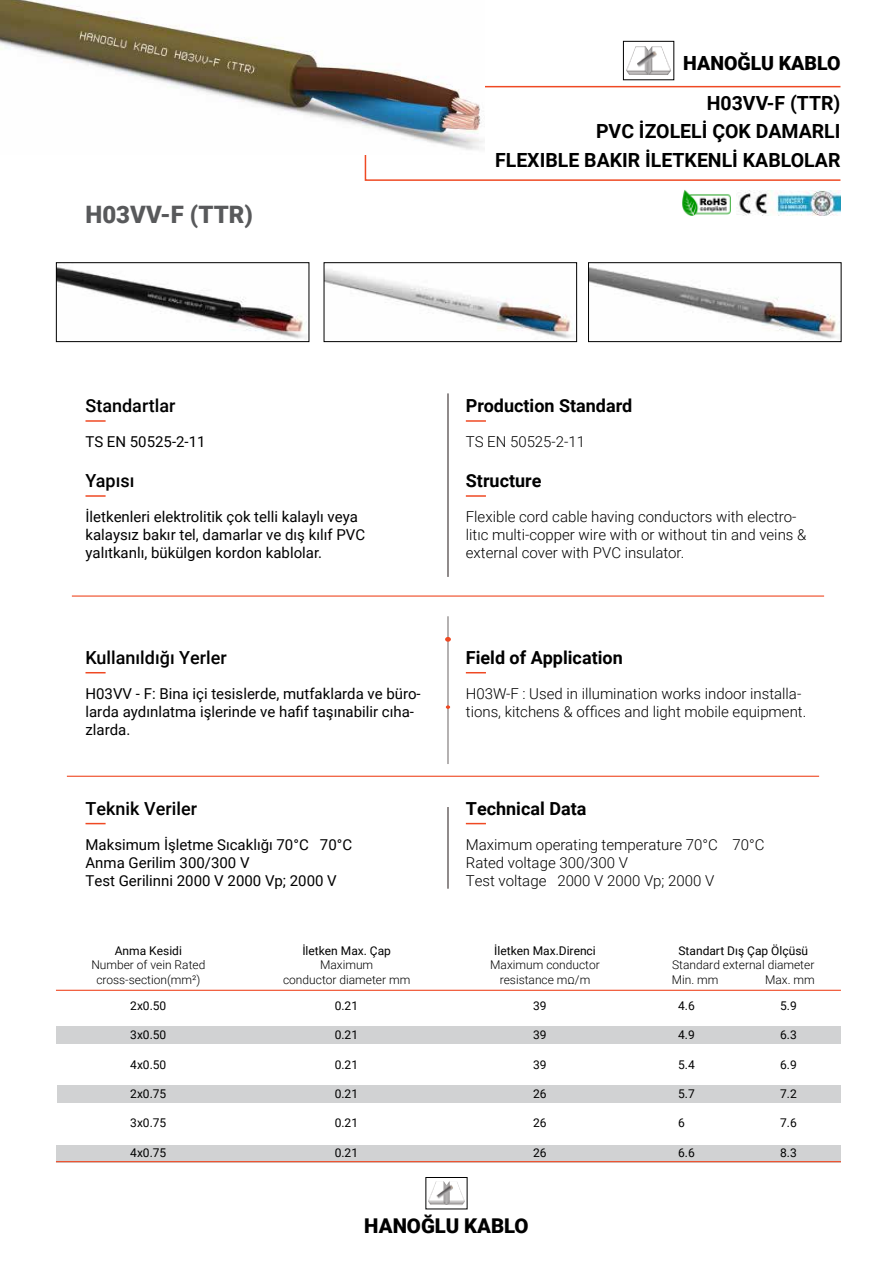
<style>
.page{position:relative;width:893px;height:1263px;background:#fff}
.page>*{position:absolute;margin:0;border:0;box-sizing:border-box;transform-origin:0 0}
.t1{font:900 24px "Roboto";color:#58595b}
.t2{font:900 20.4px "Roboto";color:#000}
.t3{font:700 19.5px/28.5px "Roboto";color:#000;text-align:right}
.t4{font:900 19.5px "Roboto";color:#000}
.t5{font:700 18px "Roboto";color:#000}
.t6{font:500 18px "Roboto";color:#000}
.t7{font:300 15px/18px "Roboto";color:#000}
.t8{font:15px/18px "Roboto";color:#000}
.t9{font:12px "Roboto";color:#000}
.t10{font:300 12px/14.4px "Roboto";color:#000;text-align:center}
</style>
<div class="page">
<img style="left:428px;top:1181px;width:37px;height:24px">
<div style="left:426px;top:1177px;width:41px;height:32px;border:1px solid #000"></div>
<div style="left:365px;top:86px;width:476px;height:95px;border:2px solid #ef4923"></div>
<img style="left:0;top:0;width:484px;height:155px">
<hr style="left:447px;top:393px;width:2px;height:184px;background:#6c6565">
<hr style="left:447px;top:807px;width:2px;height:82px;background:#6c6565">
<hr style="left:72px;top:595px;width:752px;height:2px;background:#ef4923">
<hr style="left:67px;top:776px;width:752px;height:1px;background:#ef4923">
<hr style="left:86px;top:495px;width:20px;height:2px;background:#ef4923">
<hr style="left:466px;top:495px;width:20px;height:2px;background:#ef4923">
<svg style="left:86px;top:823px;width:20px;height:1px"></svg>
<svg style="left:86px;top:672px;width:20px;height:1px"></svg>
<svg style="left:466px;top:672px;width:20px;height:1px"></svg>
<svg style="left:466px;top:823px;width:20px;height:1px"></svg>
<hr style="left:448px;top:616px;width:1px;height:148px;background:#6c6565">
<svg style="left:445px;top:637px;width:6px;height:5px"></svg>
<svg style="left:446px;top:705px;width:4px;height:4px"></svg>
<hr style="left:86px;top:420px;width:20px;height:2px;background:#ef4923">
<hr style="left:466px;top:420px;width:20px;height:2px;background:#ef4923">
<hr style="left:56px;top:990px;width:785px;height:1px;background:#ef4923">
<div style="left:56px;top:1027px;width:785px;height:17px;background:#d1d2d3"></div>
<div style="left:56px;top:1145px;width:785px;height:17px;background:#d1d2d3"></div>
<div style="left:58px;top:1085px;width:783px;height:17px;background:#d1d2d3"></div>
<hr style="left:56px;top:1161px;width:785px;height:1px;background:#ef4923">
<img style="left:737px;top:191px;width:103px;height:25px">
<img style="left:682px;top:190px;width:49px;height:26px">
<img style="left:626px;top:46px;width:45px;height:29px">
<div style="left:623px;top:41px;width:51px;height:39px;border:1px solid #000"></div>
<img style="left:58px;top:267px;width:249px;height:72px">
<div style="left:56px;top:262px;width:253px;height:80px;border:1px solid #000"></div>
<img style="left:326px;top:269px;width:246px;height:70px">
<div style="left:324px;top:262px;width:253px;height:80px;border:1px solid #000"></div>
<img style="left:590px;top:267px;width:249px;height:72px">
<div style="left:588px;top:262px;width:253px;height:80px;border:1px solid #000"></div>
<h3 class="t4" style="left:683px;top:50px;width:159px">HANOĞLU KABLO</h3>
<h1 class="t1" style="left:86px;top:198px;width:169px">H03VV-F (TTR)</h1>
<h3 class="t3" style="left:495px;top:88px;width:347px">H03VV-F (TTR)<br>PVC İZOLELİ ÇOK DAMARLI<br>FLEXIBLE BAKIR İLETKENLİ KABLOLAR</h3>
<p class="t6" style="left:86px;top:393px;width:91px">Standartlar</p>
<p class="t5" style="left:466px;top:393px;width:168px">Production Standard</p>
<p class="t8" style="left:86px;top:432px;width:122px">TS EN 50525-2-11</p>
<p class="t7" style="left:466px;top:432px;width:121px">TS EN 50525-2-11</p>
<p class="t6" style="left:86px;top:468px;width:51px">Yapısı</p>
<p class="t8" style="left:86px;top:507px;width:281px">İletkenleri elektrolitik çok telli kalaylı veya kalaysız bakır tel, damarlar ve dış kılıf PVC yalıtkanlı, bükülgen kordon kablolar.</p>
<p class="t5" style="left:466px;top:468px;width:77px">Structure</p>
<p class="t7" style="left:466px;top:507px;width:342px">Flexible cord cable having conductors with electro&shy;litıc multi-copper wire with or without tin and veins &amp; external cover with PVC insulator.</p>
<p class="t6" style="left:86px;top:645px;width:143px">Kullanıldığı Yerler</p>
<p class="t5" style="left:466px;top:645px;width:158px">Field of Application</p>
<p class="t8" style="left:86px;top:684px;width:337px">H03VV - F: Bina içi tesislerde, mutfaklarda ve büro&shy;larda aydınlatma işlerinde ve hafif taşınabilir cıha&shy;zlarda.</p>
<p class="t7" style="left:466px;top:684px;width:342px">H03W-F : Used in illumination works indoor installa&shy;tions, kitchens &amp; offices and light mobile equipment.</p>
<p class="t6" style="left:86px;top:796px;width:113px">Teknik Veriler</p>
<p class="t6" style="left:133px;top:796px;width:8px">̇</p>
<p class="t6" style="left:179px;top:796px;width:8px">̇</p>
<p class="t8" style="left:86px;top:835px;width:268px">Maksimum İşletme Sıcaklığı 70°C 70°C<br>Anma Gerilim 300/300 V<br>Test Gerilinni 2000 V 2000 Vp; 2000 V</p>
<p class="t9" style="left:115px;top:942px;width:69px">Anma Kesidi</p>
<p class="t10" style="left:91px;top:957px;width:116px">Number of vein Rated cross-section(mm²)</p>
<p class="t9" style="left:130px;top:997px;width:38px">2x0.50</p>
<p class="t9" style="left:130px;top:1026px;width:38px">3x0.50</p>
<p class="t9" style="left:130px;top:1056px;width:38px">4x0.50</p>
<p class="t9" style="left:130px;top:1085px;width:38px">2x0.75</p>
<p class="t9" style="left:130px;top:1115px;width:38px">3x0.75</p>
<p class="t9" style="left:130px;top:1144px;width:38px">4x0.75</p>
<p class="t9" style="left:302px;top:942px;width:90px">İletken Max. Çap</p>
<p class="t10" style="left:283px;top:957px;width:129px">Maximum<br>conductor diameter mm</p>
<p class="t9" style="left:335px;top:997px;width:25px">0.21</p>
<p class="t9" style="left:335px;top:1026px;width:25px">0.21</p>
<p class="t9" style="left:335px;top:1056px;width:25px">0.21</p>
<p class="t9" style="left:335px;top:1085px;width:25px">0.21</p>
<p class="t9" style="left:335px;top:1115px;width:25px">0.21</p>
<p class="t9" style="left:335px;top:1144px;width:25px">0.21</p>
<p class="t5" style="left:466px;top:796px;width:122px">Technical Data</p>
<p class="t7" style="left:466px;top:835px;width:300px">Maximum operating temperature 70°C 70°C<br>Rated voltage 300/300 V<br>Test voltage 2000 V 2000 Vp; 2000 V</p>
<p class="t9" style="left:494px;top:942px;width:103px">İletken Max.Direnci</p>
<p class="t10" style="left:490px;top:957px;width:111px">Maximum conductor resistance mΩ/m</p>
<p class="t9" style="left:533px;top:997px;width:15px">39</p>
<p class="t9" style="left:533px;top:1026px;width:15px">39</p>
<p class="t9" style="left:533px;top:1056px;width:15px">39</p>
<p class="t9" style="left:533px;top:1085px;width:15px">26</p>
<p class="t9" style="left:533px;top:1115px;width:15px">26</p>
<p class="t9" style="left:533px;top:1144px;width:15px">26</p>
<p class="t9" style="left:678px;top:942px;width:131px">Standart Dış Çap Ölçüsü</p>
<p class="t10" style="left:672px;top:957px;width:144px;text-align:left">Standard external diameter<br>Min. mm</p>
<p class="t10" style="left:765px;top:972px;width:51px">Max. mm</p>
<p class="t9" style="left:678px;top:997px;width:18px">4.6</p>
<p class="t9" style="left:678px;top:1026px;width:18px">4.9</p>
<p class="t9" style="left:678px;top:1056px;width:18px">5.4</p>
<p class="t9" style="left:678px;top:1085px;width:18px">5.7</p>
<p class="t9" style="left:678px;top:1115px;width:8px">6</p>
<p class="t9" style="left:678px;top:1144px;width:18px">6.6</p>
<p class="t9" style="left:780px;top:997px;width:18px">5.9</p>
<p class="t9" style="left:780px;top:1026px;width:18px">6.3</p>
<p class="t9" style="left:780px;top:1056px;width:18px">6.9</p>
<p class="t9" style="left:780px;top:1085px;width:18px">7.2</p>
<p class="t9" style="left:780px;top:1115px;width:18px">7.6</p>
<p class="t9" style="left:780px;top:1144px;width:18px">8.3</p>
<h2 class="t2" style="left:364px;top:1211px;width:166px">HANOĞLU KABLO</h2>
</div>
